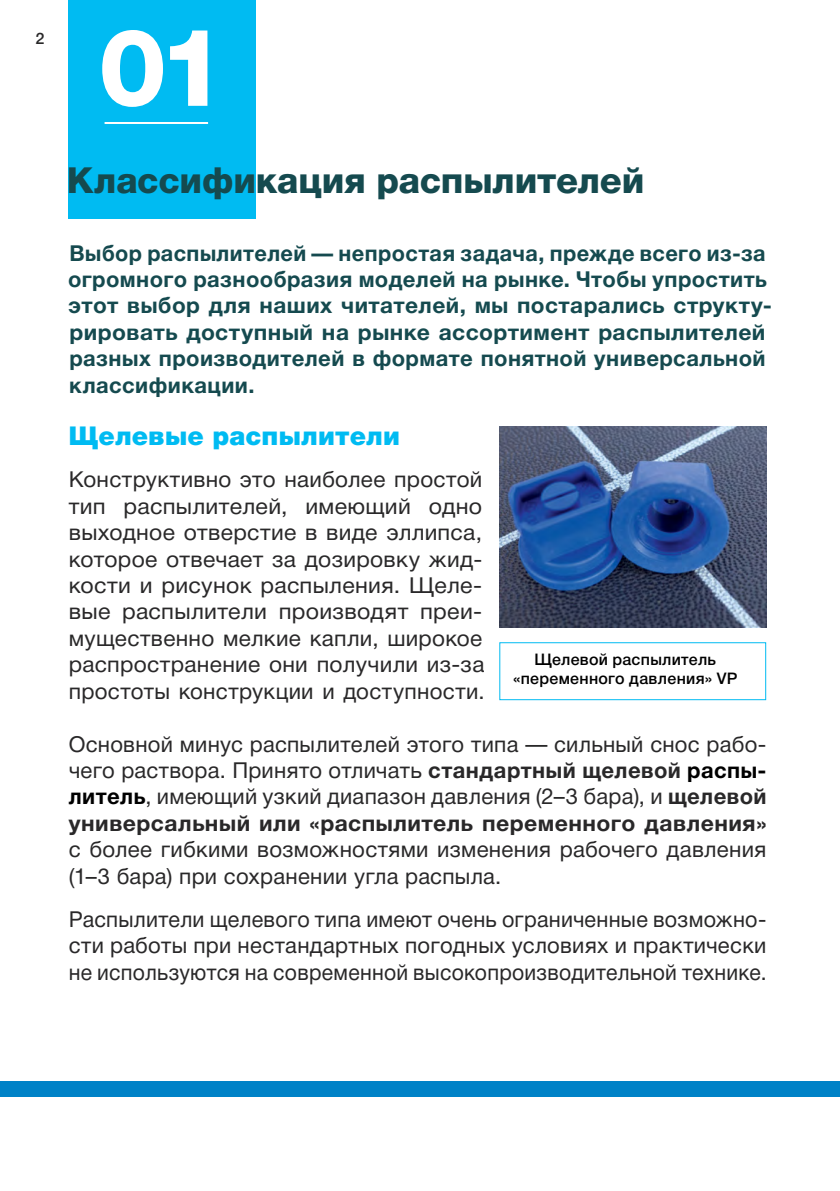
<style>
.page{position:relative;width:840px;height:1191px;background:#fff}
.page>*{position:absolute;margin:0;border:0;box-sizing:border-box;transform-origin:0 0}
.Great_Numbers{font:800 108px "Helvetica Neue Cyr";color:#fff}
.Header-1{font:800 36px "Helvetica Neue Cyr";letter-spacing:-.005em;color:#154a4f}
.t1{font:900 26px "Helvetica Neue Cyr";letter-spacing:.01em;color:#00bbf2}
.t2{font:22px/26.4px "Helvetica Neue Cyr";letter-spacing:.01em;color:#292829;text-align:justify}
.t3{font:700 22px/26.4px "Helvetica Neue Cyr";letter-spacing:.02em;color:#154a4f}
.t4{font:500 16px/19.2px "Helvetica Neue Cyr";letter-spacing:.02em;color:#000;text-align:center}
.t5{font:500 16px "Helvetica Neue Cyr";color:#292829}
.s1{font-weight:700}
.s2{font-weight:700;color:#000}
</style>
<div class="page">
<div style="left:68px;top:0;width:187px;height:218px;background:#00bbf2"></div>
<img style="left:499px;top:426px;width:267px;height:202px">
<div style="left:499px;top:642px;width:266px;height:58px;border:1px solid #00bbf2"></div>
<hr style="left:104px;top:122px;width:104px;height:2px;background:#fff">
<div style="left:0;top:1081px;width:839px;height:15px;background:#0082c7"></div>
<p class="t5" style="left:36px;top:30px;width:10px">2</p>
<p class="Great_Numbers" style="left:98px;top:8px;width:130px">01</p>
<p class="Header-1" style="left:67px;top:161px;width:579px">Классификация распылителей</p>
<p class="t3" style="left:68px;top:240px;width:705px">Выбор распылителей — непростая задача, прежде всего из-за огромного разнообразия моделей на рынке. Чтобы упростить этот выбор для наших читателей, мы постарались структу&shy;рировать доступный на рынке ассортимент распылителей разных производителей в формате понятной универсальной классификации.</p>
<p class="t1" style="left:69px;top:421px;width:332px">Щелевые распылители</p>
<p class="t2" style="left:69px;top:466px;width:417px">Конструктивно это наиболее простой тип распылителей, имеющий одно выходное отверстие в виде эллипса, которое отвечает за дозировку жид&shy;кости и рисунок распыления. Щеле&shy;вые распылители производят преи&shy;мущественно мелкие капли, широкое распространение они получили из-за простоты конструкции и доступности.</p>
<p class="t2" style="left:69px;top:730px;width:698px">Основной минус распылителей этого типа — сильный снос рабо&shy;чего раствора. Принято отличать <span class="s1">стандартный щелевой</span> <span class="s2">распы&shy;литель</span>, имеющий узкий диапазон давления (2–3 бара), и <span class="s1">щелевой универсальный или «распылитель переменного давления» </span>с более гибкими возможностями изменения рабочего давления (1–3 бара) при сохранении угла распыла.</p>
<p class="t2" style="left:69px;top:906px;width:698px">Распылители щелевого типа имеют очень ограниченные возможно&shy;сти работы при нестандартных погодных условиях и практически не используются на современной высокопроизводительной технике.</p>
<p class="t4" style="left:512px;top:650px;width:226px">Щелевой распылитель «переменного давления» VP</p>
</div>
